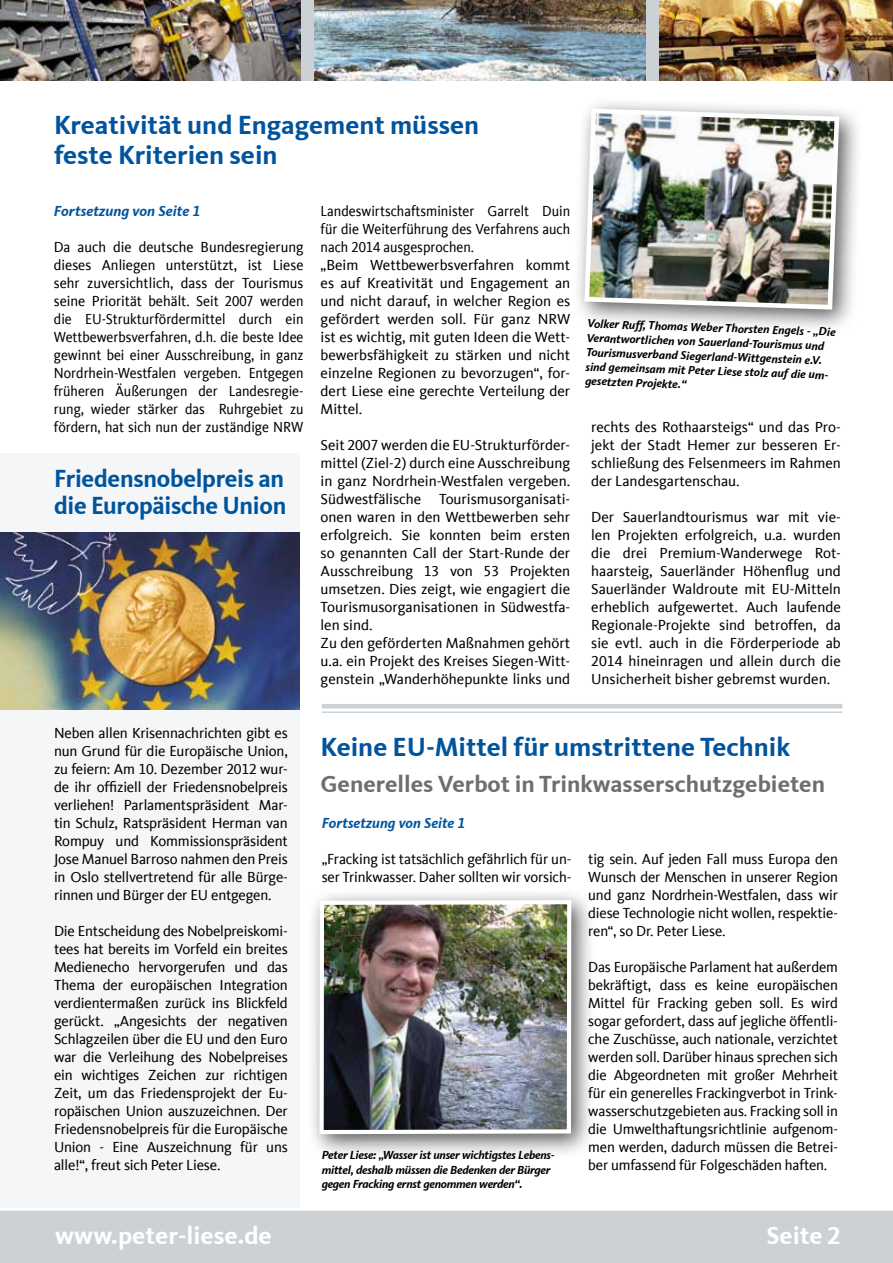
<style>
.page{position:relative;width:893px;height:1263px;background:#fff}
.page>*{position:absolute;margin:0;border:0;box-sizing:border-box;transform-origin:0 0}
.t1{font:700 27px/30px "CDU Kievit Tab";color:#00549d}
.t2{font:700 25.5px/27px "CDU Kievit Tab";letter-spacing:-.01em;color:#00549d;scale:.96 1}
.t3{font:700 25.35px "CDU Kievit Tab";color:#fff}
.t4{font:700 24px "CDU Kievit Tab";color:#6e6e6e}
.t5{font:15px/18px "CDU Kievit Tab";color:#000;text-align:justify}
.t6{font:15px/18px "CDU Kievit Tab";color:#000;text-align:justify;scale:.96 1}
.t7{font:15px/18px "CDU Kievit Tab";color:#000;scale:.93 1}
.t8{font:italic 700 15px "CDU Kievit Tab";color:#00549d}
.t9{font:italic 700 12px/14.4px "CDU Kievit Tab";letter-spacing:-.02em;color:#000}
</style>
<div class="page">
<div style="left:0;top:453px;width:299px;height:772px;background:#f5f6f7"></div>
<div style="left:0;top:1209px;width:893px;height:54px;background:#cbd1d5"></div>
<svg style="left:322px;top:708px;width:520px;height:1px"></svg>
<hr style="left:322px;top:704px;width:520px;height:4px;background:#cbd1d5">
<hr style="left:322px;top:711px;width:520px;height:2px;background:#cbd1d5">
<hr style="left:0;top:1208px;width:893px;height:3px;background:#fff">
<div style="left:572px;top:96px;width:291px;height:238px;background:#000;opacity:.65"></div>
<img style="left:582px;top:106px;width:260px;height:206px">
<img style="left:0;top:533px;width:299px;height:177px">
<img style="left:0;top:0;width:302px;height:81px">
<img style="left:659px;top:0;width:234px;height:81px">
<img style="left:314px;top:0;width:332px;height:81px">
<div style="left:302px;top:0;width:12px;height:81px;background:#cbd1d5"></div>
<div style="left:646px;top:0;width:13px;height:81px;background:#cbd1d5"></div>
<div style="left:307px;top:887px;width:289px;height:271px;background:#000;opacity:.65"></div>
<img style="left:317px;top:898px;width:256px;height:238px">
<h1 class="t1" style="left:54px;top:110px;width:427px">Kreativität und Engagement müssen feste Kriterien sein</h1>
<p class="t8" style="left:54px;top:202px;width:148px">Fortsetzung von Seite 1</p>
<p class="t6" style="left:54px;top:238px;width:262px">Da auch die deutsche Bundesregierung dieses Anliegen unterstützt, ist Liese sehr zuversichtlich, dass der Tourismus seine Priorität behält. Seit 2007 werden die EU-Strukturfördermittel durch ein Wettbewerbsverfahren, d.h. die beste Idee gewinnt bei einer Ausschreibung, in ganz Nordrhein-Westfalen vergeben. Entgegen früheren Äußerungen der Landesregie&shy;rung, wieder stärker das Ruhrgebiet zu fördern, hat sich nun der zuständige NRW</p>
<h2 class="t2" style="left:54px;top:465px;width:243px">Friedensnobelpreis an die Europäische Union</h2>
<p class="t7" style="left:321px;top:202px;width:270px">Landeswirtschaftsminister Garrelt Duin für die Weiterführung des Verfahrens auch nach 2014 ausgesprochen.<br>„Beim Wettbewerbsverfahren kommt es auf Kreativität und Engagement an und nicht darauf, in welcher Region es gefördert werden soll. Für ganz NRW ist es wichtig, mit guten Ideen die Wett&shy;bewerbsfähigkeit zu stärken und nicht einzelne Regionen zu bevorzugen“, for&shy;dert Liese eine gerechte Verteilung der Mittel.</p>
<p class="t5" style="left:321px;top:436px;width:251px;text-align:left">Seit 2007 werden die EU-Strukturförder&shy;mittel (Ziel-2) durch eine Ausschreibung in ganz Nordrhein-Westfalen vergeben.<br>Südwestfälische Tourismusorganisati&shy;onen waren in den Wettbewerben sehr erfolgreich. Sie konnten beim ersten so genannten Call der Start-Runde der Ausschreibung 13 von 53 Projekten umsetzen. Dies zeigt, wie engagiert die Tourismusorganisationen in Südwestfa&shy;len sind.<br>Zu den geförderten Maßnahmen gehört u.a. ein Projekt des Kreises Siegen-Witt&shy;genstein „Wanderhöhepunkte links und</p>
<p class="t9" style="left:587px;top:316px;width:250px;rotate:2deg">Volker Ruff, Thomas Weber Thorsten Engels - „Die Verantwortlichen von Sauerland-Tourismus und Tourismusverband Siegerland-Wittgenstein e.V. sind gemeinsam mit Peter Liese stolz auf die um&shy;gesetzten Projekte.“</p>
<p class="t5" style="left:591px;top:418px;width:251px">rechts des Rothaarsteigs“ und das Pro&shy;jekt der Stadt Hemer zur besseren Er&shy;schließung des Felsenmeers im Rahmen der Landesgartenschau.</p>
<p class="t5" style="left:591px;top:508px;width:251px">Der Sauerlandtourismus war mit vie&shy;len Projekten erfolgreich, u.a. wurden die drei Premium-Wanderwege Rot&shy;haarsteig, Sauerländer Höhenflug und Sauerländer Waldroute mit EU-Mitteln erheblich aufgewertet. Auch laufende Regionale-Projekte sind betroffen, da sie evtl. auch in die Förderperiode ab 2014 hineinragen und allein durch die Unsicherheit bisher gebremst wurden.</p>
<p class="t5" style="left:54px;top:724px;width:235px">Neben allen Krisennachrichten gibt es nun Grund für die Europäische Union, zu feiern: Am 10. Dezember 2012 wur&shy;de ihr offiziell der Friedensnobelpreis verliehen! Parlamentspräsident Mar&shy;tin Schulz, Ratspräsident Herman van Rompuy und Kommissionspräsident Jose Manuel Barroso nahmen den Preis in Oslo stellvertretend für alle Bürge&shy;rinnen und Bürger der EU entgegen.</p>
<p class="t5" style="left:54px;top:922px;width:235px">Die Entscheidung des Nobelpreiskomi&shy;tees hat bereits im Vorfeld ein breites Medienecho hervorgerufen und das Thema der europäischen Integration verdientermaßen zurück ins Blickfeld gerückt. „Angesichts der negativen Schlagzeilen über die EU und den Euro war die Verleihung des Nobelpreises ein wichtiges Zeichen zur richtigen Zeit, um das Friedensprojekt der Eu&shy;ropäischen Union auszuzeichnen. Der Friedensnobelpreis für die Europäische Union - Eine Auszeichnung für uns alle!“, freut sich Peter Liese.</p>
<h1 class="t1" style="left:321px;top:732px;width:471px">Keine EU-Mittel für umstrittene Technik</h1>
<h3 class="t4" style="left:321px;top:770px;width:506px">Generelles Verbot in Trinkwasserschutzgebieten</h3>
<p class="t8" style="left:322px;top:814px;width:145px">Fortsetzung von Seite 1</p>
<p class="t5" style="left:322px;top:850px;width:251px">„Fracking ist tatsächlich gefährlich für un&shy;ser Trinkwasser. Daher sollten wir vorsich-</p>
<p class="t9" style="left:322px;top:1148px;width:234px">Peter Liese: „Wasser ist unser wichtigstes Lebens&shy;mittel, deshalb müssen die Bedenken der Bürger gegen Fracking ernst genommen werden“.</p>
<p class="t5" style="left:588px;top:850px;width:251px">tig sein. Auf jeden Fall muss Europa den Wunsch der Menschen in unserer Region und ganz Nordrhein-Westfalen, dass wir diese Technologie nicht wollen, respektie&shy;ren“, so Dr. Peter Liese.</p>
<p class="t5" style="left:588px;top:958px;width:251px">Das Europäische Parlament hat außerdem bekräftigt, dass es keine europäischen Mittel für Fracking geben soll. Es wird sogar gefordert, dass auf jegliche öffentli&shy;che Zuschüsse, auch nationale, verzichtet werden soll. Darüber hinaus sprechen sich die Abgeordneten mit großer Mehrheit für ein generelles Frackingverbot in Trink&shy;wasserschutzgebieten aus. Fracking soll in die Umwelthaftungsrichtlinie aufgenom&shy;men werden, dadurch müssen die Betrei&shy;ber umfassend für Folgeschäden haften.</p>
<h3 class="t3" style="left:55px;top:1221px;width:218px">www.peter-liese.de</h3>
<h3 class="t3" style="left:766px;top:1221px;width:76px">Seite 2</h3>
</div>
